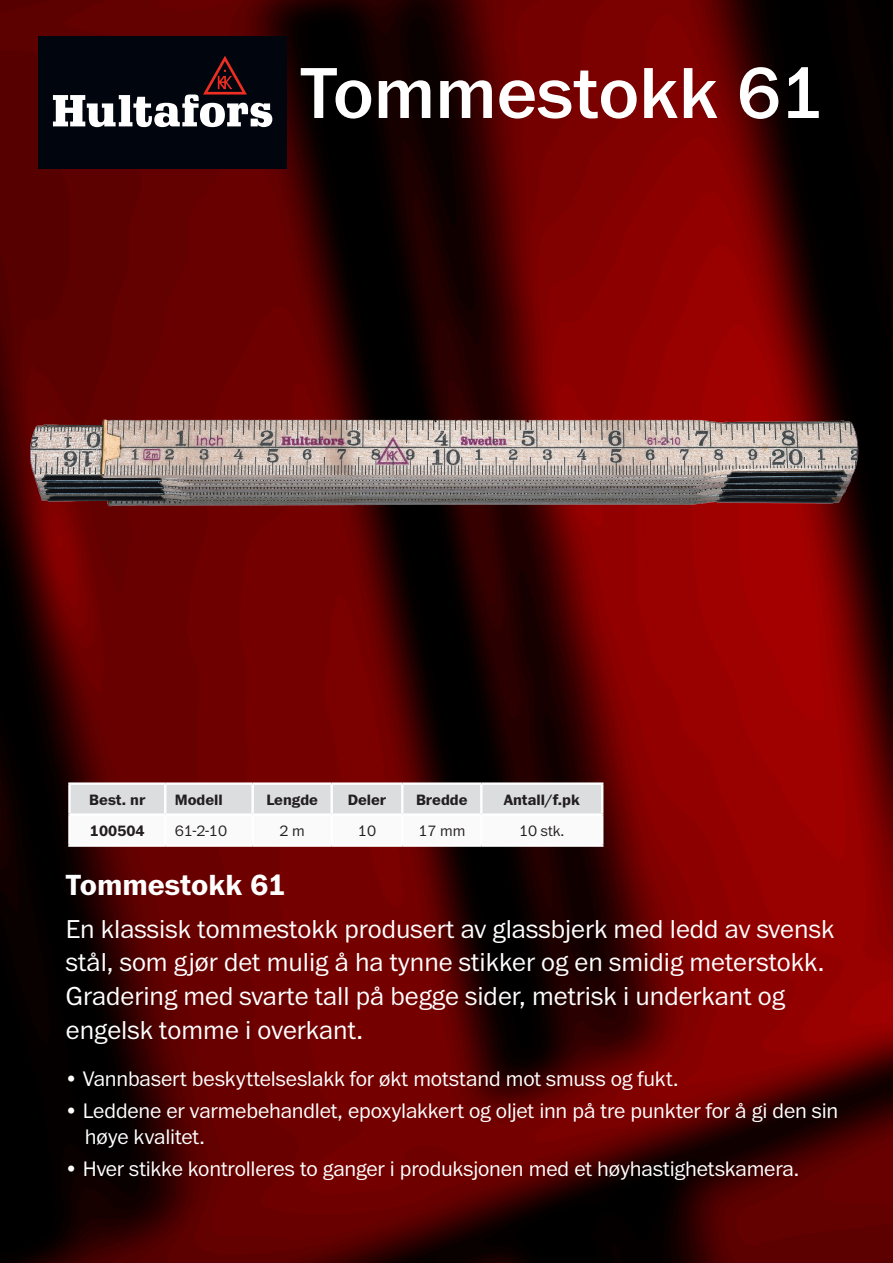
<style>
.page{position:relative;width:893px;height:1263px;background:#fff}
.page>*{position:absolute;margin:0;border:0;box-sizing:border-box;transform-origin:0 0}
.t1{font:500 74.85px "Franklin ITC Pro";color:#fff}
.t2{font:700 30.15px "Franklin ITC Pro";color:#fff}
.t3{font:300 26.85px/33.6px "Franklin ITC Pro";color:#fff}
.t4{font:300 21.9px/25.2px "Franklin ITC Pro";letter-spacing:-.01em;color:#fff}
.t5{font:700 15.6px "Franklin ITC Pro";color:#231f20}
.t6{font:300 15.6px "Franklin ITC Pro";color:#231f20}
</style>
<div class="page">
<img style="left:0;top:0;width:893px;height:1263px">
<div style="left:38px;top:36px;width:249px;height:133px;background:#01060e"></div>
<svg style="left:53px;top:56px;width:219px;height:71px"></svg>
<svg style="left:71px;top:785px;width:530px;height:59px"></svg>
<hr style="left:68px;top:816px;width:3px;height:28px;background:#fff">
<hr style="left:164px;top:816px;width:2px;height:28px;background:#fff">
<hr style="left:251px;top:816px;width:3px;height:28px;background:#fff">
<hr style="left:330px;top:816px;width:3px;height:28px;background:#fff">
<hr style="left:401px;top:816px;width:2px;height:28px;background:#fff">
<hr style="left:480px;top:816px;width:2px;height:28px;background:#fff">
<hr style="left:601px;top:816px;width:2px;height:28px;background:#fff">
<hr style="left:68px;top:844px;width:97px;height:3px;background:#fff">
<hr style="left:165px;top:844px;width:88px;height:3px;background:#fff">
<hr style="left:253px;top:844px;width:79px;height:3px;background:#fff">
<hr style="left:332px;top:844px;width:70px;height:3px;background:#fff">
<hr style="left:402px;top:844px;width:79px;height:3px;background:#fff">
<hr style="left:481px;top:844px;width:122px;height:3px;background:#fff">
<hr style="left:68px;top:785px;width:3px;height:28px;background:#fff">
<hr style="left:164px;top:785px;width:2px;height:28px;background:#fff">
<hr style="left:68px;top:782px;width:97px;height:3px;background:#fff">
<hr style="left:68px;top:813px;width:97px;height:3px;background:#fff">
<hr style="left:251px;top:785px;width:3px;height:28px;background:#fff">
<hr style="left:165px;top:782px;width:88px;height:3px;background:#fff">
<hr style="left:165px;top:813px;width:88px;height:3px;background:#fff">
<hr style="left:330px;top:785px;width:3px;height:28px;background:#fff">
<hr style="left:253px;top:782px;width:79px;height:3px;background:#fff">
<hr style="left:253px;top:813px;width:79px;height:3px;background:#fff">
<hr style="left:401px;top:785px;width:2px;height:28px;background:#fff">
<hr style="left:332px;top:782px;width:70px;height:3px;background:#fff">
<hr style="left:332px;top:813px;width:70px;height:3px;background:#fff">
<hr style="left:480px;top:785px;width:2px;height:28px;background:#fff">
<hr style="left:402px;top:782px;width:79px;height:3px;background:#fff">
<hr style="left:402px;top:813px;width:79px;height:3px;background:#fff">
<hr style="left:601px;top:785px;width:2px;height:28px;background:#fff">
<hr style="left:481px;top:782px;width:122px;height:3px;background:#fff">
<hr style="left:481px;top:813px;width:122px;height:3px;background:#fff">
<img style="left:29px;top:413px;width:835px;height:99px">
<h1 class="t1" style="left:300px;top:52px;width:526px">Tommestokk 61</h1>
<p class="t5" style="left:89px;top:791px;width:58px">Best. nr</p>
<p class="t5" style="left:175px;top:791px;width:50px">Modell</p>
<p class="t5" style="left:266px;top:791px;width:53px">Lengde</p>
<p class="t5" style="left:348px;top:791px;width:40px">Deler</p>
<p class="t5" style="left:416px;top:791px;width:53px">Bredde</p>
<p class="t5" style="left:504px;top:791px;width:78px">Antall/f.pk</p>
<p class="t5" style="left:90px;top:822px;width:56px">100504</p>
<p class="t6" style="left:175px;top:822px;width:54px">61-2-10</p>
<p class="t6" style="left:280px;top:822px;width:27px">2 m</p>
<p class="t6" style="left:358px;top:822px;width:20px">10</p>
<p class="t6" style="left:418px;top:822px;width:48px">17 mm</p>
<p class="t6" style="left:519px;top:822px;width:47px">10 stk.</p>
<h2 class="t2" style="left:66px;top:867px;width:221px">Tommestokk 61</h2>
<p class="t3" style="left:66px;top:913px;width:770px">En klassisk tommestokk produsert av glassbjerk med ledd av svensk stål, som gjør det mulig å ha tynne stikker og en smidig meterstokk.<br>Gradering med svarte tall på begge sider, metrisk i underkant og engelsk tomme i overkant.</p>
<p class="t4" style="left:66px;top:1066px;width:614px">• Vannbasert beskyttelseslakk for økt motstand mot smuss og fukt.</p>
<p class="t4" style="left:85px;top:1099px;width:755px;text-indent:-19px">• Leddene er varmebehandlet, epoxylakkert og oljet inn på tre punkter for å gi den sin høye kvalitet.</p>
<p class="t4" style="left:66px;top:1157px;width:735px">• Hver stikke kontrolleres to ganger i produksjonen med et høyhastighetskamera.</p>
</div>
